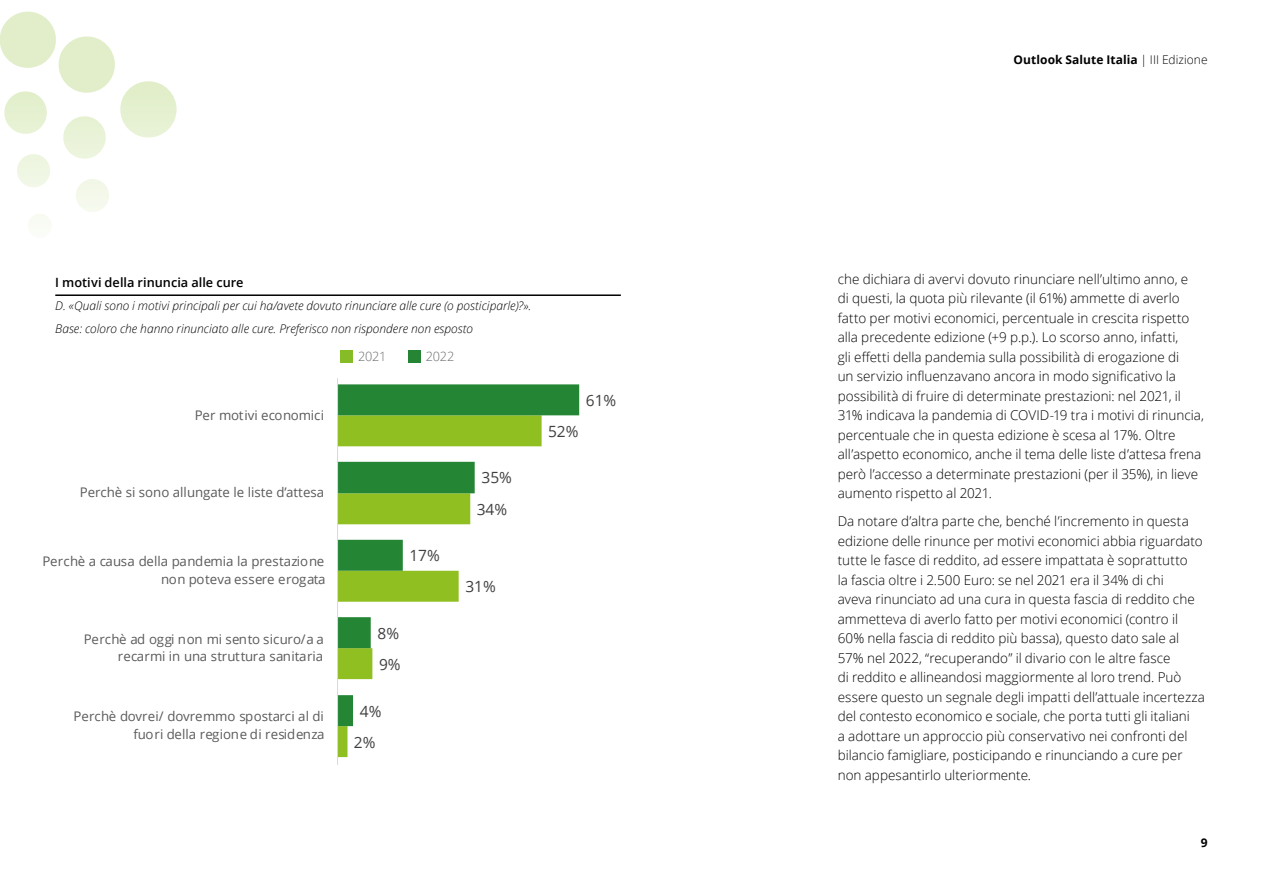
<style>
.page{position:relative;width:1263px;height:893px;background:#fff}
.page>*{position:absolute;margin:0;border:0;box-sizing:border-box;transform-origin:0 0}
.t1{font:15.45px "Open Sans";color:#404040}
.Body_Copy_small_whit{font:300 13.5px/19.5px "Open Sans";color:#000}
.t2{font:13.2px/18.3px "Open Sans";color:#5a5a5a;text-align:right}
.Chart_Table_heading{font:600 12.75px "Open Sans";color:#000}
.Chart_key__8_5_12pt{font:300 12.75px "Open Sans";letter-spacing:-.015em;color:#6a6d71}
.Body_Copy_small_whit-2{font:italic 300 12px "Open Sans";color:#000}
.t3{font:700 12px "Open Sans";letter-spacing:.005em;color:#000}
.s1{font-weight:300}
</style>
<div class="page">
<svg style="left:0;top:11px;width:177px;height:216px"></svg>
<hr style="left:55px;top:294px;width:566px;height:2px;background:#000">
<svg style="left:338px;top:726px;width:15px;height:31px"></svg>
<svg style="left:338px;top:384px;width:241px;height:342px"></svg>
<hr style="left:337px;top:378px;width:1px;height:387px;background:#d9d9d9">
<div style="left:408px;top:350px;width:12px;height:13px;background:#258535"></div>
<div style="left:340px;top:350px;width:13px;height:13px;background:#86bc25"></div>
<p class="Chart_Table_heading" style="left:55px;top:274px;width:190px">I motivi della rinuncia alle cure</p>
<p class="Body_Copy_small_whit-2" style="left:55px;top:298px;width:478px">D. «Quali sono i motivi principali per cui ha/avete dovuto rinunciare alle cure (o posticiparle)?».</p>
<p class="Body_Copy_small_whit-2" style="left:55px;top:321px;width:419px">Base: coloro che hanno rinunciato alle cure. Preferisco non rispondere non esposto</p>
<p class="t2" style="left:195px;top:405px;width:131px">Per motivi economici</p>
<p class="t2" style="left:80px;top:483px;width:246px">Perchè si sono allungate le liste d’attesa</p>
<p class="t2" style="left:42px;top:551px;width:285px">Perchè a causa della pandemia la prestazione non poteva essere erogata</p>
<p class="t2" style="left:84px;top:630px;width:241px;line-height:17.7px">Perchè ad oggi non mi sento sicuro/a a recarmi in una struttura sanitaria</p>
<p class="t2" style="left:74px;top:707px;width:252px">Perchè dovrei/ dovremmo spostarci al di fuori della regione di residenza</p>
<p class="Chart_key__8_5_12pt" style="left:358px;top:348px;width:30px">2021</p>
<p class="Chart_key__8_5_12pt" style="left:426px;top:348px;width:30px">2022</p>
<p class="t1" style="left:409px;top:545px;width:32px">17%</p>
<p class="t1" style="left:377px;top:622px;width:23px">8%</p>
<p class="t1" style="left:379px;top:653px;width:23px">9%</p>
<p class="t1" style="left:360px;top:700px;width:23px">4%</p>
<p class="t1" style="left:354px;top:731px;width:23px">2%</p>
<p class="t1" style="left:481px;top:467px;width:32px">35%</p>
<p class="t1" style="left:477px;top:499px;width:32px">34%</p>
<p class="t1" style="left:465px;top:576px;width:32px">31%</p>
<p class="t1" style="left:548px;top:421px;width:32px">52%</p>
<p class="t1" style="left:586px;top:390px;width:32px">61%</p>
<p class="t3" style="left:1013px;top:52px;width:196px">Outlook Salute Italia <span class="s1">| III Edizione</span></p>
<p class="Body_Copy_small_whit" style="left:838px;top:269px;width:368px">che dichiara di avervi dovuto rinunciare nell’ultimo anno, e<br>di questi, la quota più rilevante (il 61%) ammette di averlo fatto per motivi economici, percentuale in crescita rispetto alla precedente edizione (+9 p.p.). Lo scorso anno, infatti,<br>gli effetti della pandemia sulla possibilità di erogazione di<br>un servizio influenzavano ancora in modo significativo la possibilità di fruire di determinate prestazioni: nel 2021, il 31% indicava la pandemia di COVID-19 tra i motivi di rinuncia, percentuale che in questa edizione è scesa al 17%. Oltre all’aspetto economico, anche il tema delle liste d’attesa frena però l’accesso a determinate prestazioni (per il 35%), in lieve aumento rispetto al 2021.</p>
<p class="Body_Copy_small_whit" style="left:838px;top:511px;width:369px">Da notare d’altra parte che, benché l’incremento in questa edizione delle rinunce per motivi economici abbia riguardato tutte le fasce di reddito, ad essere impattata è soprattutto<br>la fascia oltre i 2.500 Euro: se nel 2021 era il 34% di chi<br>aveva rinunciato ad una cura in questa fascia di reddito che ammetteva di averlo fatto per motivi economici (contro il 60% nella fascia di reddito più bassa), questo dato sale al 57% nel 2022, “recuperando” il divario con le altre fasce<br>di reddito e allineandosi maggiormente al loro trend. Può essere questo un segnale degli impatti dell’attuale incertezza del contesto economico e sociale, che porta tutti gli italiani<br>a adottare un approccio più conservativo nei confronti del bilancio famigliare, posticipando e rinunciando a cure per non appesantirlo ulteriormente.</p>
<p class="t3" style="left:1201px;top:834px;width:8px">9</p>
</div>
